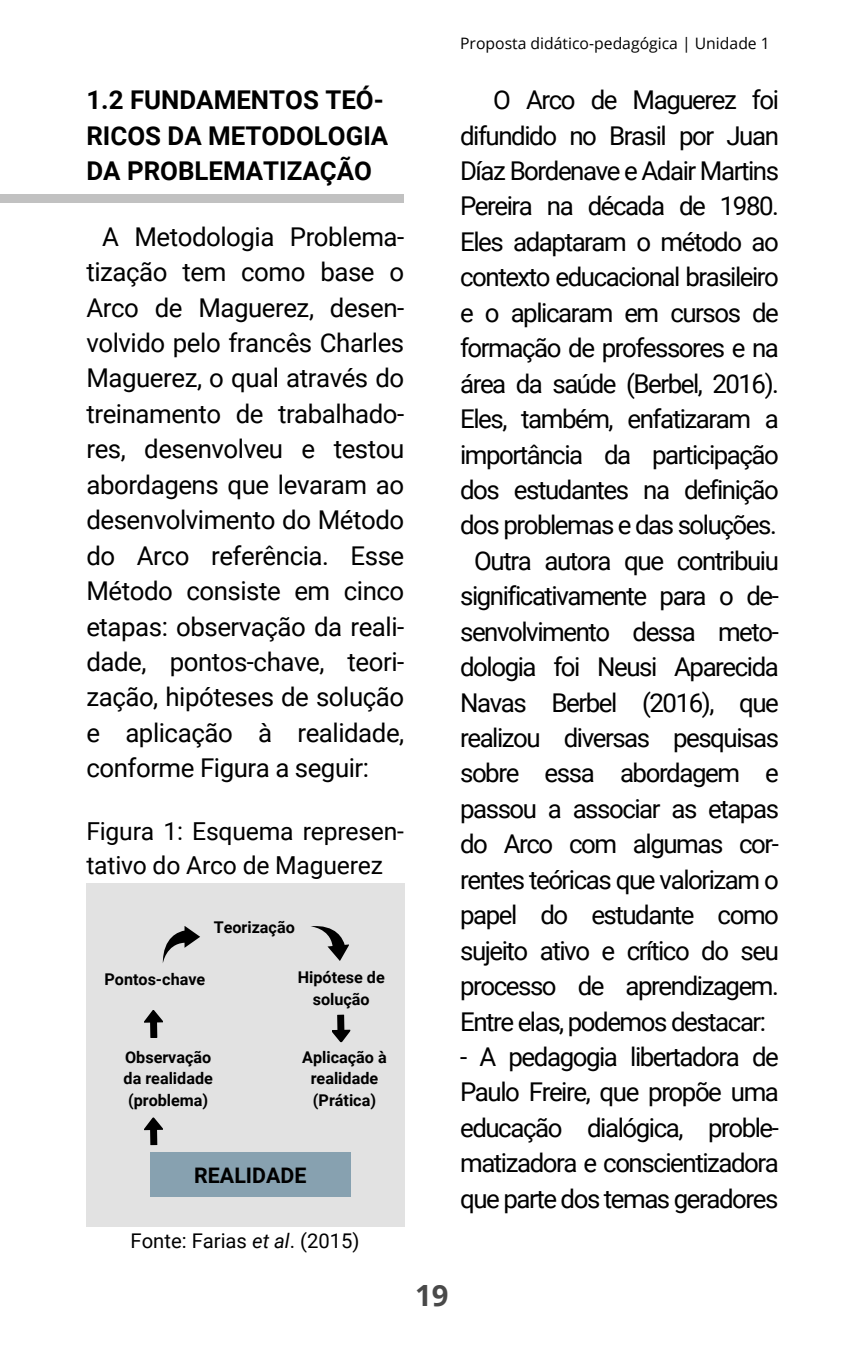
<style>
.page{position:relative;width:864px;height:1350px;background:#fff}
.page>*{position:absolute;margin:0;border:0;box-sizing:border-box;transform-origin:0 0}
.t1{font:700 29.25px "Open Sans";color:#494949}
.t2{font:25.88px/35.6px "Roboto";letter-spacing:-.055em;color:#000;text-align:justify}
.t3{font:700 25.88px/35.6px "Roboto";color:#000}
.t4{font:24.75px/33.8px "Roboto";letter-spacing:-.01em;color:#000}
.t5{font:700 21.38px "Roboto";color:#000}
.t6{font:20.25px "Roboto";color:#000}
.t7{font:700 16.2px/21.6px "Roboto";color:#000;text-align:center}
.t8{font:15.75px "Open Sans";color:#000}
.s1{font-style:italic}
</style>
<div class="page">
<div style="left:0;top:194px;width:404px;height:8px;background:#c1c1c1"></div>
<div style="left:86px;top:883px;width:319px;height:343px;background:#e2e2e2"></div>
<svg style="left:144px;top:1010px;width:19px;height:28px"></svg>
<svg style="left:144px;top:1117px;width:19px;height:29px"></svg>
<svg style="left:332px;top:1014px;width:19px;height:29px"></svg>
<div style="left:150px;top:1152px;width:201px;height:45px;background:#87a1b0"></div>
<svg style="left:163px;top:926px;width:37px;height:37px"></svg>
<svg style="left:311px;top:926px;width:38px;height:35px"></svg>
<h1 class="t3" style="left:86px;top:83px;width:303px">1.2 FUNDAMENTOS TEÓ-<br>RICOS DA METODOLOGIA<br>DA PROBLEMATIZAÇÃO</h1>
<p class="t2" style="left:86px;top:219px;width:319px;text-indent:16px">A Metodologia Problema&shy;tização tem como base o Arco de Maguerez, desen&shy;volvido pelo francês Charles Maguerez, o qual através do treinamento de trabalhado&shy;res, desenvolveu e testou abordagens que levaram ao desenvolvimento do Método do Arco referência. Esse Método consiste em cinco etapas: observação da reali&shy;dade, pontos-chave, teori&shy;zação, hipóteses de solução e aplicação à realidade, conforme Figura a seguir:</p>
<h2 class="t4" style="left:86px;top:815px;width:319px">Figura 1: Esquema represen&shy;tativo do Arco de Maguerez</h2>
<h5 class="t7" style="left:214px;top:917px;width:83px">Teorização</h5>
<h5 class="t7" style="left:104px;top:969px;width:102px">Pontos-chave</h5>
<p class="t7" style="left:298px;top:967px;width:89px">Hipótese de solução</p>
<p class="t7" style="left:124px;top:1046px;width:91px;text-align:justify">Observação da realidade (problema)</p>
<h5 class="t7" style="left:302px;top:1046px;width:86px">Aplicação à realidade (Prática)</h5>
<p class="t5" style="left:194px;top:1164px;width:114px">REALIDADE</p>
<h5 class="t6" style="left:131px;top:1229px;width:230px">Fonte: Farias <span class="s1">et al</span>. (2015)</h5>
<h5 class="t8" style="left:460px;top:33px;width:311px">Proposta didático-pedagógica | Unidade 1</h5>
<h2 class="t2" style="left:493px;top:83px;width:287px">O Arco de Maguerez foi</h2>
<h2 class="t2" style="left:460px;top:118px;width:320px">difundido no Brasil por Juan</h2>
<h2 class="t2" style="left:460px;top:153px;width:320px">Díaz Bordenave e Adair Martins</h2>
<h2 class="t2" style="left:460px;top:189px;width:320px">Pereira na década de 1980.</h2>
<h2 class="t2" style="left:460px;top:224px;width:320px">Eles adaptaram o método ao</h2>
<h2 class="t2" style="left:460px;top:260px;width:320px">contexto educacional brasileiro</h2>
<h2 class="t2" style="left:460px;top:295px;width:320px">e o aplicaram em cursos de</h2>
<h2 class="t2" style="left:460px;top:331px;width:320px">formação de professores e na</h2>
<h2 class="t2" style="left:460px;top:366px;width:320px">área da saúde (Berbel, 2016).</h2>
<h2 class="t2" style="left:460px;top:401px;width:320px">Eles, também, enfatizaram a</h2>
<h2 class="t2" style="left:460px;top:437px;width:320px">importância da participação</h2>
<h2 class="t2" style="left:460px;top:472px;width:320px">dos estudantes na definição</h2>
<h2 class="t2" style="left:460px;top:508px;width:318px">dos problemas e das soluções.</h2>
<h2 class="t2" style="left:474px;top:543px;width:306px">Outra autora que contribuiu</h2>
<h2 class="t2" style="left:460px;top:579px;width:320px">significativamente para o de-</h2>
<h2 class="t2" style="left:460px;top:614px;width:320px">senvolvimento dessa meto-</h2>
<h2 class="t2" style="left:460px;top:650px;width:320px">dologia foi Neusi Aparecida</h2>
<h2 class="t2" style="left:460px;top:685px;width:320px">Navas Berbel (2016), que</h2>
<h2 class="t2" style="left:460px;top:720px;width:320px">realizou diversas pesquisas</h2>
<h2 class="t2" style="left:460px;top:756px;width:320px">sobre essa abordagem e</h2>
<h2 class="t2" style="left:460px;top:791px;width:320px">passou a associar as etapas</h2>
<h2 class="t2" style="left:460px;top:827px;width:320px">do Arco com algumas cor-</h2>
<h2 class="t2" style="left:460px;top:862px;width:320px">rentes teóricas que valorizam o</h2>
<h2 class="t2" style="left:460px;top:898px;width:320px">papel do estudante como</h2>
<h2 class="t2" style="left:460px;top:933px;width:320px">sujeito ativo e crítico do seu</h2>
<h2 class="t2" style="left:460px;top:968px;width:320px">processo de aprendizagem.</h2>
<h2 class="t2" style="left:460px;top:1004px;width:308px">Entre elas, podemos destacar:</h2>
<h2 class="t2" style="left:460px;top:1039px;width:320px">- A pedagogia libertadora de Paulo Freire, que propõe uma educação dialógica, proble&shy;matizadora e conscientizadora que parte dos temas geradores</h2>
<p class="t1" style="left:415px;top:1275px;width:35px">19</p>
</div>
